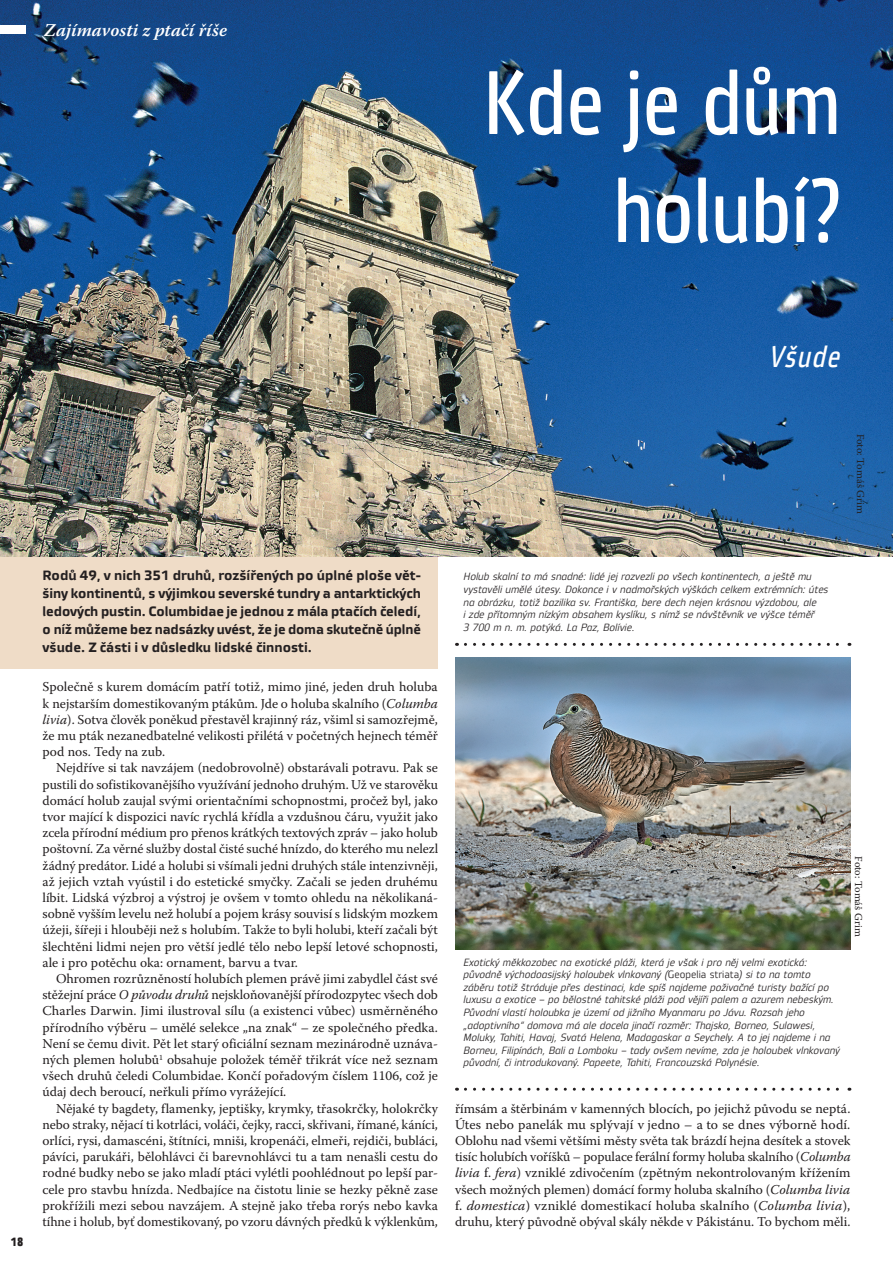
<style>
.page{position:relative;width:893px;height:1263px;background:#fff}
.page>*{position:absolute;margin:0;border:0;box-sizing:border-box;transform-origin:0 0}
.t1{font:90px/108px "Vida 22 Pro";color:#fff;text-align:right}
.t2{font:italic 30px "Vida 22 Pro";letter-spacing:.05em;color:#fff}
.t3{font:italic 600 18px "Warnock Pro";color:#fff}
.t4{font:13.5px/16.2px "Warnock Pro";color:#231f20;text-align:justify}
.t5{font:700 13.5px/18px "Vida 32 Pro";color:#231f20;text-align:justify}
.t6{font:700 12px "Vida 23 Pro";color:#231f20}
.t7{font:italic 10.5px/12.6px "Vida 31 Pro";color:#231f20}
.t8{font:10.5px "Warnock Pro";color:#231f20}
.s1{font-style:italic}
.s2{font-style:normal}
</style>
<div class="page">
<div style="left:0;top:556px;width:438px;height:113px;background:#efdcc7"></div>
<img style="left:0;top:0;width:893px;height:556px">
<div style="left:0;top:26px;width:26px;height:8px;background:#fff"></div>
<img style="left:456px;top:658px;width:394px;height:291px">
<svg style="left:465px;top:1088px;width:385px;height:3px"></svg>
<svg style="left:465px;top:643px;width:385px;height:3px"></svg>
<h3 class="t3" style="left:44px;top:20px;width:184px">Zajímavosti z ptačí říše</h3>
<h1 class="t1" style="left:483px;top:45px;width:359px">Kde je dům holubí?</h1>
<h2 class="t2" style="left:770px;top:335px;width:72px">Všude</h2>
<p class="t8" style="left:867px;top:434px;width:82px;rotate:90deg">Foto: Tomáš Grim</p>
<p class="t6" style="left:11px;top:1233px;width:14px">18</p>
<p class="t5" style="left:43px;top:566px;width:380px">Rodů 49, v nich 351 druhů, rozšířených po úplné ploše vět&shy;šiny kontinentů, s výjimkou severské tundry a antarktických ledových pustin. Columbidae je jednou z mála ptačích čeledí, o níž můžeme bez nadsázky uvést, že je doma skutečně úplně všude. Z části i v důsledku lidské činnosti.</p>
<p class="t4" style="left:43px;top:679px;width:397px">Společně s kurem domácím patří totiž, mimo jiné, jeden druh holuba k nejstarším domestikovaným ptákům. Jde o holuba skalního (<span class="s1">Columba livia</span>). Sotva člověk poněkud přestavěl krajinný ráz, všiml si samozřejmě, že mu pták nezanedbatelné velikosti přilétá v početných hejnech téměř pod nos. Tedy na zub.</p>
<p class="t4" style="left:43px;top:760px;width:397px;text-indent:14px">Nejdříve si tak navzájem (nedobrovolně) obstarávali potravu. Pak se pustili do sofistikovanějšího využívání jednoho druhým. Už ve starověku domácí holub zaujal svými orientačními schopnostmi, pročež byl, jako tvor mající k dispozici navíc rychlá křídla a vzdušnou čáru, využit jako zcela přírodní médium pro přenos krátkých textových zpráv – jako holub poštovní. Za věrné služby dostal čisté suché hnízdo, do kterého mu nelezl žádný predátor. Lidé a holubi si všímali jedni druhých stále intenzivněji, až jejich vztah vyústil i do estetické smyčky. Začali se jeden druhému líbit. Lidská výzbroj a výstroj je ovšem v tomto ohledu na několikaná&shy;sobně vyšším levelu než holubí a pojem krásy souvisí s lidským mozkem úžeji, šířeji i hlouběji než s holubím. Takže to byli holubi, kteří začali být šlechtěni lidmi nejen pro větší jedlé tělo nebo lepší letové schopnosti, ale i pro potěchu oka: ornament, barvu a tvar.</p>
<p class="t4" style="left:43px;top:970px;width:397px;text-indent:14px">Ohromen rozrůzněností holubích plemen právě jimi zabydlel část své stěžejní práce <span class="s1">O původu druhů</span> nejskloňovanější přírodozpytec všech dob Charles Darwin. Jimi ilustroval sílu (a existenci vůbec) usměrněného přírodního výběru – umělé selekce „na znak“ – ze společného předka.<br>Není se čemu divit. Pět let starý oficiální seznam mezinárodně uznáva&shy;ných plemen holubů<sup>1</sup> obsahuje položek téměř třikrát více než seznam všech druhů čeledi Columbidae. Končí pořadovým číslem 1106, což je údaj dech beroucí, neřkuli přímo vyrážející.</p>
<p class="t4" style="left:43px;top:1100px;width:397px;text-indent:14px">Nějaké ty bagdety, flamenky, jeptišky, krymky, třasokrčky, holokrčky nebo straky, nějací ti kotrláci, voláči, čejky, racci, skřivani, římané, káníci, orlíci, rysi, damascéni, štítníci, mniši, kropenáči, elmeři, rejdiči, bubláci, pávíci, parukáři, bělohlávci či barevnohlávci tu a tam nenašli cestu do rodné budky nebo se jako mladí ptáci vylétli poohlédnout po lepší par&shy;cele pro stavbu hnízda. Nedbajíce na čistotu linie se hezky pěkně zase prokřížili mezi sebou navzájem. A stejně jako třeba rorýs nebo kavka tíhne i holub, byť domestikovaný, po vzoru dávných předků k výklenkům,</p>
<p class="t4" style="left:455px;top:1100px;width:397px">římsám a štěrbinám v kamenných blocích, po jejichž původu se neptá.<br>Útes nebo panelák mu splývají v jedno – a to se dnes výborně hodí.<br>Oblohu nad všemi většími městy světa tak brázdí hejna desítek a stovek tisíc holubích voříšků – populace ferální formy holuba skalního (<span class="s1">Columba livia</span> f. <span class="s1">fera</span>) vzniklé zdivočením (zpětným nekontrolovaným křížením všech možných plemen) domácí formy holuba skalního (<span class="s1">Columba livia </span>f. <span class="s1">domestica</span>) vzniklé domestikací holuba skalního (<span class="s1">Columba livia</span>), druhu, který původně obýval skály někde v Pákistánu. To bychom měli.</p>
<p class="t7" style="left:463px;top:570px;width:366px">Holub skalní to má snadné: lidé jej rozvezli po všech kontinentech, a ještě mu vystavěli umělé útesy. Dokonce i v nadmořských výškách celkem extrémních: útes na obrázku, totiž bazilika sv. Františka, bere dech nejen krásnou výzdobou, ale<br>i zde přítomným nízkým obsahem kyslíku, s nímž se návštěvník ve výšce téměř<br>3 700 m n. m. potýká. La Paz, Bolívie.</p>
<p class="t8" style="left:865px;top:856px;width:82px;rotate:90deg">Foto: Tomáš Grim</p>
<p class="t7" style="left:463px;top:955px;width:378px">Exotický měkkozobec na exotické pláži, která je však i pro něj velmi exotická: původně východoasijský holoubek vlnkovaný (<span class="s2">Geopelia striata</span>) si to na tomto záběru totiž štráduje přes destinaci, kde spíš najdeme poživačné turisty bažící po luxusu a exotice – po bělostné tahitské pláži pod vějíři palem a azurem nebeským.<br>Původní vlastí holoubka je území od jižního Myanmaru po Jávu. Rozsah jeho „adoptivního“ domova má ale docela jinačí rozměr: Thajsko, Borneo, Sulawesi, Moluky, Tahiti, Havaj, Svatá Helena, Madagaskar a Seychely. A to jej najdeme i na Borneu, Filipínách, Bali a Lomboku – tady ovšem nevíme, zda je holoubek vlnkovaný původní, či introdukovaný. Papeete, Tahiti, Francouzská Polynésie.</p>
</div>
